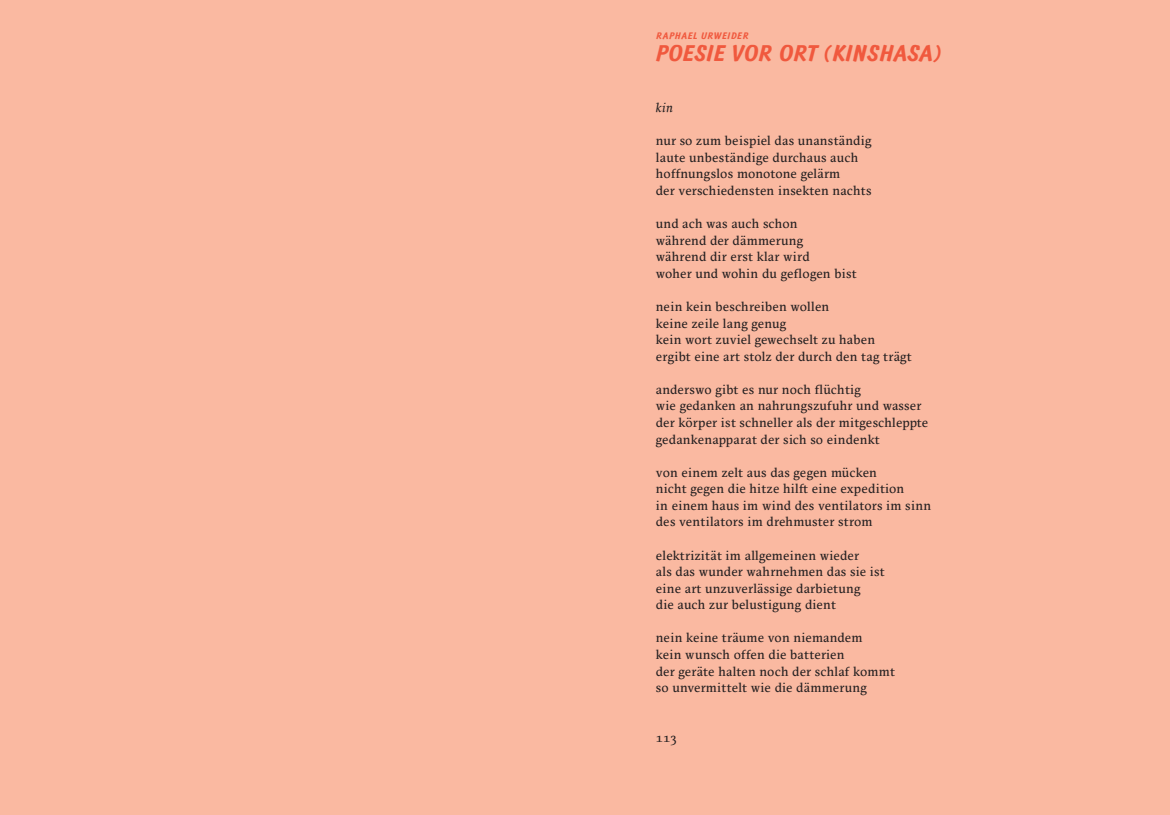
<style>
.page{position:relative;width:1170px;height:815px;background:#fff}
.page>*{position:absolute;margin:0;border:0;box-sizing:border-box;transform-origin:0 0}
.t1{font:italic 700 22.5px "Reporterscript";letter-spacing:.02em;color:#f0593e}
.t2{font:13.12px/16.6px "Reporter";letter-spacing:.02em;color:#231f20}
.t3{font:italic 13.12px "Reporter";color:#231f20}
.t4{font:italic 700 9.38px "Reporterscript";letter-spacing:.08em;color:#f0593e}
</style>
<div class="page">
<div style="left:585px;top:0;width:584px;height:815px;background:#fab9a1"></div>
<div style="left:0;top:0;width:585px;height:815px;background:#fab9a1"></div>
<p class="t4" style="left:656px;top:30px;width:94px">RAPHAEL URWEIDER</p>
<h1 class="t1" style="left:654px;top:40px;width:286px">POESIE VOR ORT (KINSHASA)</h1>
<p class="t3" style="left:656px;top:100px;width:19px">kin</p>
<p class="t2" style="left:656px;top:132px;width:217px">nur so zum beispiel das unanständig laute unbeständige durchaus auch hoffnungslos monotone gelärm<br>der verschiedensten insekten nachts</p>
<p class="t2" style="left:656px;top:215px;width:202px">und ach was auch schon<br>während der dämmerung während dir erst klar wird<br>woher und wohin du geflogen bist</p>
<p class="t2" style="left:656px;top:298px;width:257px">nein kein beschreiben wollen<br>keine zeile lang genug<br>kein wort zuviel gewechselt zu haben ergibt eine art stolz der durch den tag trägt</p>
<p class="t2" style="left:656px;top:381px;width:274px">anderswo gibt es nur noch flüchtig<br>wie gedanken an nahrungszufuhr und wasser der körper ist schneller als der mitgeschleppte gedankenapparat der sich so eindenkt</p>
<p class="t2" style="left:656px;top:464px;width:277px">von einem zelt aus das gegen mücken<br>nicht gegen die hitze hilft eine expedition<br>in einem haus im wind des ventilators im sinn des ventilators im drehmuster strom</p>
<p class="t2" style="left:656px;top:547px;width:230px">elektrizität im allgemeinen wieder<br>als das wunder wahrnehmen das sie ist eine art unzuverlässige darbietung<br>die auch zur belustigung dient</p>
<p class="t2" style="left:656px;top:630px;width:241px">nein keine träume von niemandem<br>kein wunsch offen die batterien<br>der geräte halten noch der schlaf kommt so unvermittelt wie die dämmerung</p>
<p class="t2" style="left:656px;top:729px;width:23px">113</p>
</div>
